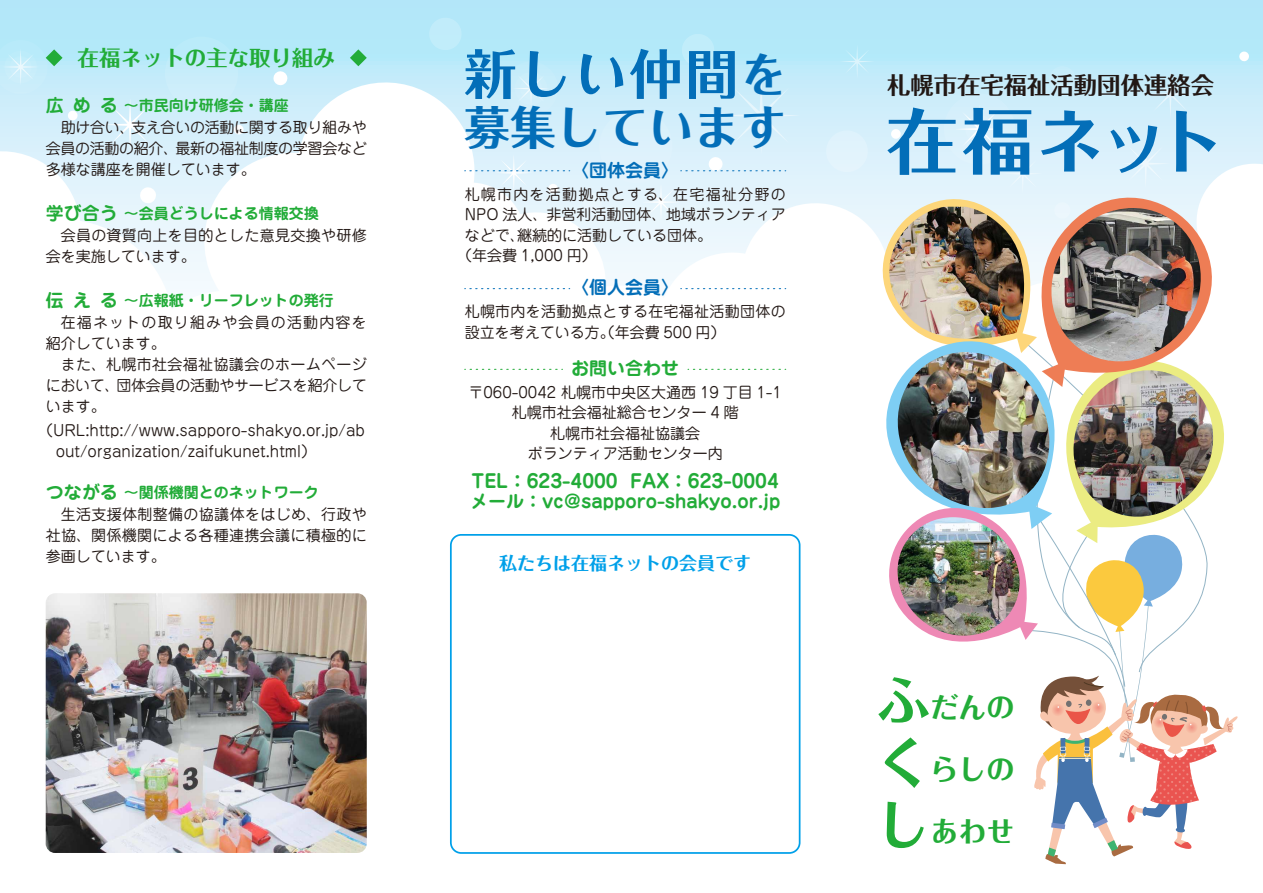
<style>
.page{position:relative;width:1263px;height:893px;background:#fff}
.page>*{position:absolute;margin:0;border:0;box-sizing:border-box;transform-origin:0 0}
.t1{font:700 71.55px "Folk Pro";letter-spacing:-.05em;color:#036eb8}
.t2{font:700 53.25px "Folk Pro";letter-spacing:.04em;color:#036eb8}
.t3{font:700 46.05px "Folk Pro";color:#036eb8}
.t4{font:700 28.05px "Folk Pro";color:#22ac38}
.t5{font:700 23.4px "Folk Pro";color:#221815}
.t6{font:700 21.45px "Folk Pro";color:#22ac38}
.t7{font:700 18.75px "Jun 501 Pro";color:#22ac38}
.t8{font:700 18px "Jun 501 Pro";color:#22ac38}
.t9{font:700 18px "Folk Pro";color:#00a0e9}
.t10{font:700 18px "Jun 501 Pro";color:#036eb8}
.t11{font:15px/21px "Jun 201 Pro";color:#221815;text-align:justify}
.t12{font:15px/21px "Jun 201 Pro";letter-spacing:.025em;color:#221815}
.t13{font:15px/20.2px "Jun 201 Pro";letter-spacing:.02em;color:#221815}
.t14{font:700 15px "Jun 501 Pro";color:#22ac38}
.t15{font:15px "Jun 201 Pro";letter-spacing:.08em;color:#221815}
.s1{font-size:18px}
.s2{font-size:46.05px}
.s3{font-size:53.55px}
</style>
<div class="page">
<svg style="left:0;top:0;width:1263px;height:193px;background:#b6e8f9"></svg>
<svg style="left:0;top:141px;width:125px;height:98px"></svg>
<svg style="left:722px;top:193px;width:87px;height:177px"></svg>
<svg style="left:125px;top:70px;width:597px;height:300px"></svg>
<svg style="left:682px;top:34px;width:32px;height:32px"></svg>
<svg style="left:67px;top:110px;width:11px;height:11px"></svg>
<svg style="left:104px;top:98px;width:53px;height:53px;background:#d6effb"></svg>
<svg style="left:39px;top:708px;width:62px;height:62px"></svg>
<svg style="left:273px;top:71px;width:15px;height:15px"></svg>
<div style="left:504px;top:62px;width:54px;height:54px;background:#cbedfa;border-radius:50%"></div>
<svg style="left:515px;top:77px;width:32px;height:28px"></svg>
<svg style="left:45px;top:660px;width:1px;height:34px"></svg>
<svg style="left:139px;top:187px;width:18px;height:17px"></svg>
<svg style="left:233px;top:124px;width:11px;height:11px"></svg>
<svg style="left:429px;top:18px;width:33px;height:32px"></svg>
<svg style="left:165px;top:37px;width:73px;height:73px;background:#c4ecfa"></svg>
<div style="left:450px;top:534px;width:350px;height:320px;border:2px solid #00a0e9;border-radius:10px"></div>
<img style="left:46px;top:593px;width:321px;height:260px">
<svg style="left:465px;top:154px;width:105px;height:40px"></svg>
<svg style="left:582px;top:76px;width:218px;height:145px;background:#d9f0fb"></svg>
<svg style="left:465px;top:288px;width:105px;height:1px"></svg>
<svg style="left:681px;top:288px;width:105px;height:1px"></svg>
<svg style="left:465px;top:369px;width:98px;height:1px"></svg>
<svg style="left:688px;top:369px;width:98px;height:1px"></svg>
<svg style="left:0;top:40px;width:63px;height:54px;background:#bbe9f1"></svg>
<svg style="left:350px;top:49px;width:17px;height:17px"></svg>
<img style="left:809px;top:44px;width:454px;height:821px">
<img style="left:889px;top:517px;width:139px;height:123px">
<h3 class="t6" style="left:78px;top:40px;width:259px">在福ネットの主な取り組み</h3>
<p class="t14" style="left:46px;top:93px;width:244px"><span class="s1">広める</span> ～市民向け研修会・講座</p>
<p class="t11" style="left:46px;top:115px;width:323px;text-indent:15px">助け合い、支え合いの活動に関する取り組みや会員の活動の紹介、最新の福祉制度の学習会など多様な講座を開催しています。</p>
<p class="t14" style="left:46px;top:201px;width:274px"><span class="s1">学び合う</span> ～会員どうしによる情報交換</p>
<p class="t13" style="left:46px;top:223px;width:322px;line-height:21px">　会員の資質向上を目的とした意見交換や研修会を実施しています。</p>
<p class="t14" style="left:46px;top:288px;width:289px"><span class="s1">伝える</span> ～広報紙・リーフレットの発行</p>
<p class="t12" style="left:46px;top:310px;width:323px;text-indent:15px">在福ネットの取り組みや会員の活動内容を紹介しています。<br>　また、札幌市社会福祉協議会のホームページにおいて、団体会員の活動やサービスを紹介しています。</p>
<p class="t11" style="left:56px;top:419px;width:311px;text-indent:-17px">（URL:http://www.sapporo-shakyo.or.jp/ab out/organization/zaifukunet.html）</p>
<p class="t14" style="left:46px;top:480px;width:274px"><span class="s1">つながる</span> ～関係機関とのネットワーク</p>
<p class="t11" style="left:46px;top:502px;width:323px">　生活支援体制整備の協議体をはじめ、行政や社協、関係機関による各種連携会議に積極的に参画しています。</p>
<h2 class="t2" style="left:464px;top:29px;width:324px">新しい仲間<span class="s2">を</span></h2>
<h3 class="t3" style="left:464px;top:88px;width:324px">募集しています</h3>
<p class="t10" style="left:571px;top:156px;width:109px">〈団体会員〉</p>
<p class="t15" style="left:465px;top:183px;width:322px">札幌市内を活動拠点とする、在宅福祉分野の</p>
<p class="t11" style="left:465px;top:203px;width:323px">NPO 法人、非営利活動団体、地域ボランティア</p>
<p class="t11" style="left:465px;top:223px;width:249px">などで、継続的に活動している団体。</p>
<p class="t11" style="left:457px;top:243px;width:141px">（年会費 1,000 円）</p>
<p class="t10" style="left:571px;top:273px;width:109px">〈個人会員〉</p>
<p class="t13" style="left:465px;top:300px;width:323px">札幌市内を活動拠点とする在宅福祉活動団体の設立を考えている方。（年会費 500 円）</p>
<p class="t8" style="left:571px;top:354px;width:109px">お問い合わせ</p>
<p class="t11" style="left:468px;top:381px;width:315px;line-height:20.2px;text-align:center">〒060-0042 札幌市中央区大通西 19 丁目 1-1札幌市社会福祉総合センター 4 階<br>札幌市社会福祉協議会<br>ボランティア活動センター内</p>
<p class="t7" style="left:471px;top:466px;width:309px">TEL：623-4000 FAX：623-0004</p>
<p class="t8" style="left:470px;top:487px;width:312px">メール：vc＠sapporo-shakyo.or.jp</p>
<p class="t9" style="left:499px;top:547px;width:253px">私たちは在福ネットの会員です</p>
<h3 class="t5" style="left:887px;top:65px;width:328px">札幌市在宅福祉活動団体連絡会</h3>
<h1 class="t1" style="left:886px;top:80px;width:339px">在福ネット</h1>
<h3 class="t4" style="left:877px;top:683px;width:139px"><span class="s3">ふ</span>だんの</h3>
<h3 class="t4" style="left:877px;top:745px;width:139px"><span class="s3">く</span>らしの</h3>
<h3 class="t4" style="left:877px;top:808px;width:139px"><span class="s3">し</span>あわせ</h3>
</div>
